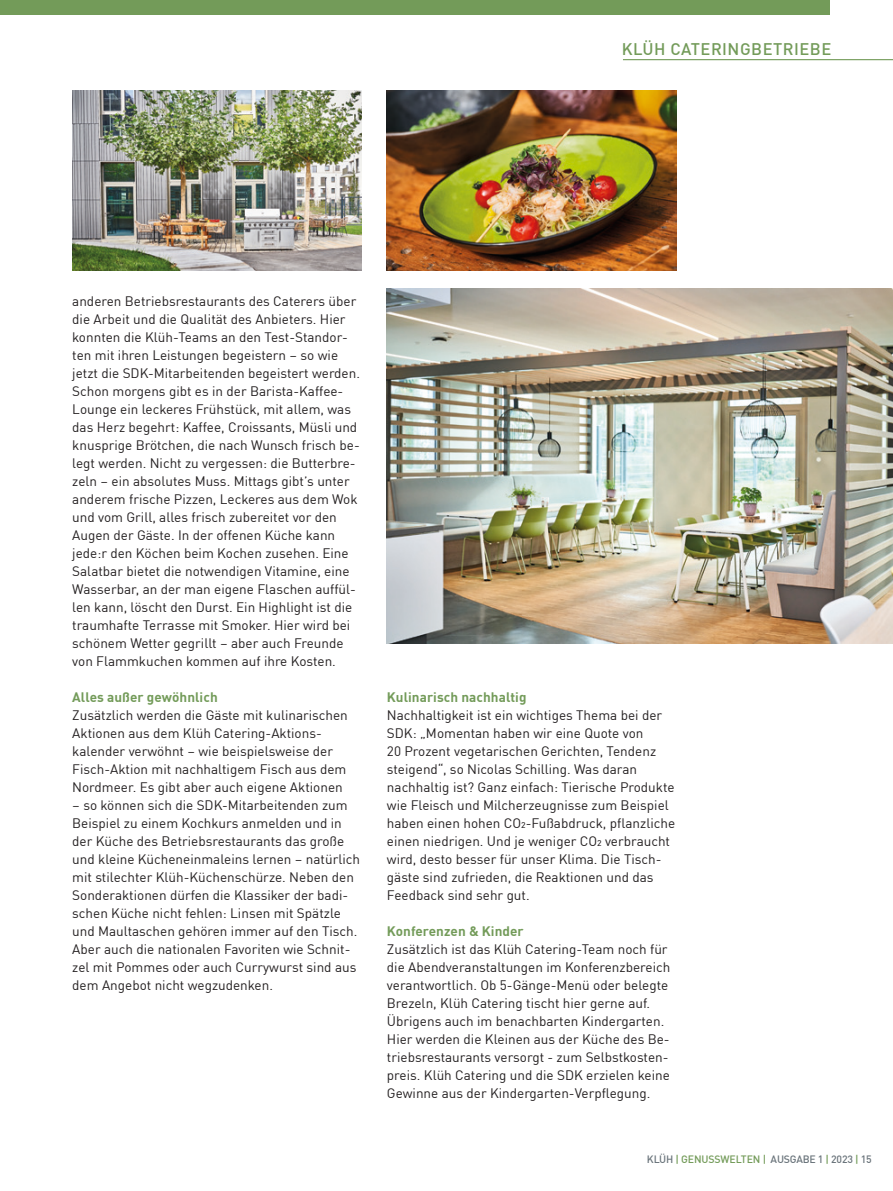
<style>
.page{position:relative;width:893px;height:1191px;background:#fff}
.page>*{position:absolute;margin:0;border:0;box-sizing:border-box;transform-origin:0 0}
.t1{font:500 16.5px "DINOT";letter-spacing:.03em;color:#739b59}
.t2{font:13.5px/18px "DINOT";color:#231f20}
.t3{font:700 13.5px "DINOT";letter-spacing:.005em;color:#739b59}
.t4{font:500 10.5px "DINOT";letter-spacing:-.02em;color:#6a747b}
.s1{color:#739b59}
</style>
<div class="page">
<hr style="left:623px;top:59px;width:270px;height:1px;background:#739b59">
<div style="left:0;top:0;width:830px;height:14px;background:#739b59"></div>
<img style="left:387px;top:90px;width:289px;height:180px">
<img style="left:387px;top:288px;width:506px;height:355px">
<img style="left:72px;top:90px;width:289px;height:180px">
<p class="t1" style="left:622px;top:36px;width:211px">KLÜH CATERINGBETRIEBE</p>
<p class="t2" style="left:72px;top:291px;width:289px">anderen Betriebsrestaurants des Caterers über die Arbeit und die Qualität des Anbieters. Hier konnten die Klüh-Teams an den Test-Standor&shy;ten mit ihren Leistungen begeistern – so wie jetzt die SDK-Mitarbeitenden begeistert werden.<br>Schon morgens gibt es in der Barista-Kaffee-Lounge ein leckeres Frühstück, mit allem, was das Herz begehrt: Kaffee, Croissants, Müsli und knusprige Brötchen, die nach Wunsch frisch be&shy;legt werden. Nicht zu vergessen: die Butterbre&shy;zeln – ein absolutes Muss. Mittags gibt’s unter anderem frische Pizzen, Leckeres aus dem Wok und vom Grill, alles frisch zubereitet vor den Augen der Gäste. In der offenen Küche kann jede:r den Köchen beim Kochen zusehen. Eine Salatbar bietet die notwendigen Vitamine, eine Wasserbar, an der man eigene Flaschen auffül&shy;len kann, löscht den Durst. Ein Highlight ist die traumhafte Terrasse mit Smoker. Hier wird bei schönem Wetter gegrillt – aber auch Freunde von Flammkuchen kommen auf ihre Kosten.</p>
<p class="t3" style="left:72px;top:686px;width:147px">Alles außer gewöhnlich</p>
<p class="t2" style="left:72px;top:705px;width:277px">Zusätzlich werden die Gäste mit kulinarischen Aktionen aus dem Klüh Catering-Aktions&shy;kalender verwöhnt – wie beispielsweise der Fisch-Aktion mit nachhaltigem Fisch aus dem Nordmeer. Es gibt aber auch eigene Aktionen</p>
<p class="t2" style="left:72px;top:795px;width:289px">– so können sich die SDK-Mitarbeitenden zum Beispiel zu einem Kochkurs anmelden und in der Küche des Betriebsrestaurants das große und kleine Kücheneinmaleins lernen – natürlich mit stilechter Klüh-Küchenschürze. Neben den Sonderaktionen dürfen die Klassiker der badi&shy;schen Küche nicht fehlen: Linsen mit Spätzle und Maultaschen gehören immer auf den Tisch.<br>Aber auch die nationalen Favoriten wie Schnit&shy;zel mit Pommes oder auch Currywurst sind aus dem Angebot nicht wegzudenken.</p>
<p class="t3" style="left:387px;top:686px;width:141px">Kulinarisch nachhaltig</p>
<p class="t2" style="left:387px;top:705px;width:290px">Nachhaltigkeit ist ein wichtiges Thema bei der SDK: „Momentan haben wir eine Quote von<br>20 Prozent vegetarischen Gerichten, Tendenz steigend“, so Nicolas Schilling. Was daran nachhaltig ist? Ganz einfach: Tierische Produkte wie Fleisch und Milcherzeugnisse zum Beispiel haben einen hohen CO2-Fußabdruck, pflanzliche einen niedrigen. Und je weniger CO2 verbraucht wird, desto besser für unser Klima. Die Tisch&shy;gäste sind zufrieden, die Reaktionen und das Feedback sind sehr gut.</p>
<p class="t3" style="left:387px;top:920px;width:138px">Konferenzen &amp; Kinder</p>
<p class="t2" style="left:387px;top:939px;width:285px">Zusätzlich ist das Klüh Catering-Team noch für die Abendveranstaltungen im Konferenzbereich verantwortlich. Ob 5-Gänge-Menü oder belegte Brezeln, Klüh Catering tischt hier gerne auf.<br>Übrigens auch im benachbarten Kindergarten.<br>Hier werden die Kleinen aus der Küche des Be&shy;triebsrestaurants versorgt - zum Selbstkosten&shy;preis. Klüh Catering und die SDK erzielen keine Gewinne aus der Kindergarten-Verpflegung.</p>
<p class="t4" style="left:647px;top:1151px;width:226px">KLÜH <span class="s1">| GENUSSWELTEN |</span> AUSGABE 1 <span class="s1">|</span> 2023 <span class="s1">|</span> 15</p>
</div>
